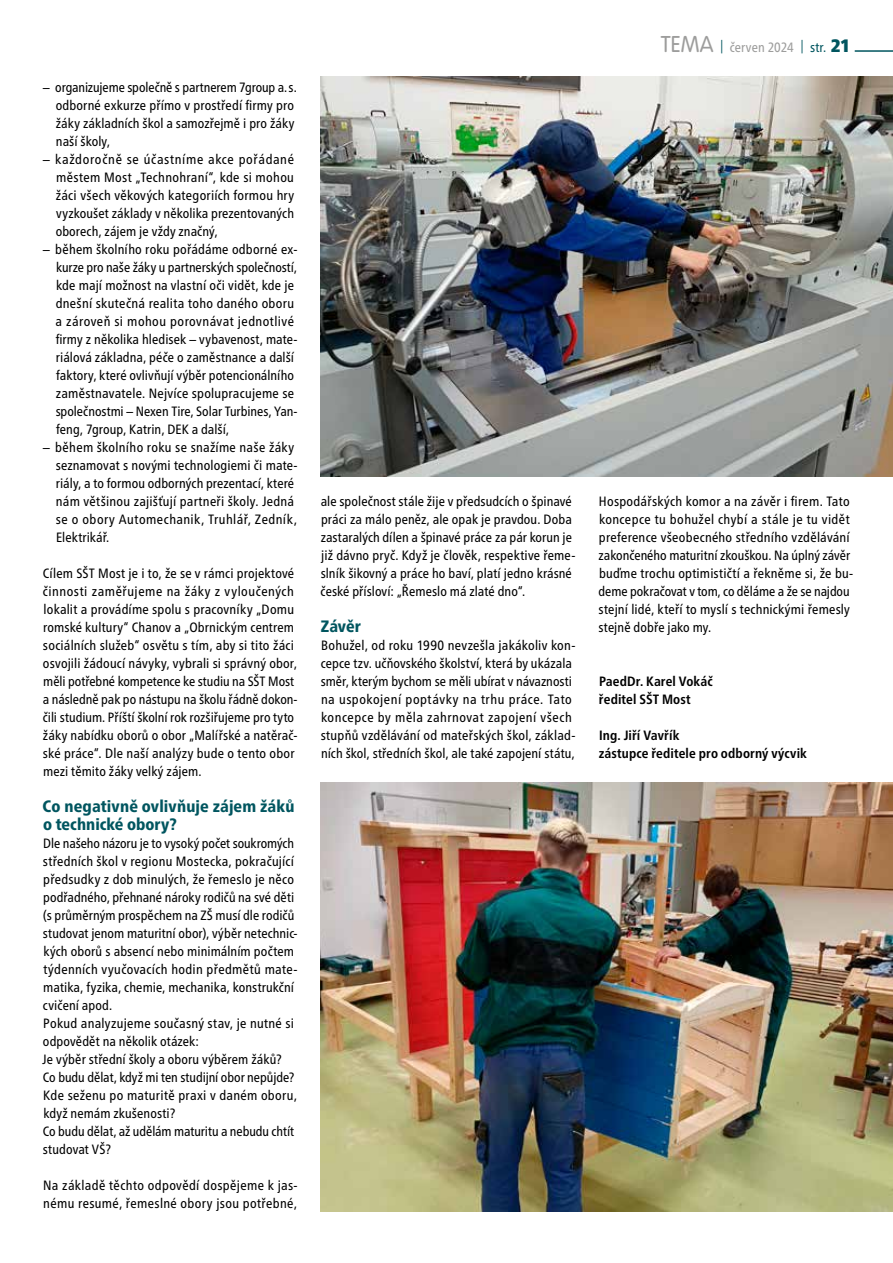
<style>
.page{position:relative;width:893px;height:1263px;background:#fff}
.page>*{position:absolute;margin:0;border:0;box-sizing:border-box;transform-origin:0 0}
.t1{font:800 condensed 16.5px/18px "Frutiger Neue LT Pro";letter-spacing:.005em;color:#00555f}
.t2{font:condensed 13.5px/18px "Frutiger Neue LT Pro";letter-spacing:.01em;color:#000}
.t3{font:700 condensed 13.5px/18px "Frutiger Neue LT Pro";letter-spacing:.01em;color:#000}
.t4{font:condensed 13.5px "Frutiger Neue LT Pro";letter-spacing:.035em;color:#000}
.t5{font:condensed 13.5px "Frutiger Neue LT Pro";letter-spacing:.05em;color:#000}
.t6{font:condensed 13.5px "Frutiger Neue LT Pro";letter-spacing:.005em;color:#9d9d9c}
.s1{font-family:"VAG Rundschrift D";font-weight:300;font-stretch:normal;font-size:24px}
.s2{font-family:"Myriad Pro";color:#00555f}
.s3{color:#00555f}
.s4{font-weight:900;font-size:18px;color:#00555f}
</style>
<div class="page">
<img style="left:320px;top:782px;width:573px;height:430px">
<img style="left:320px;top:77px;width:573px;height:399px">
<hr style="left:855px;top:50px;width:38px;height:2px;background:#00555f">
<p class="t2" style="left:42px;top:79px;width:256px">− organizujeme společně s partnerem 7group a.s.</p>
<p class="t2" style="left:56px;top:97px;width:240px">odborné exkurze přímo v prostředí firmy pro</p>
<p class="t2" style="left:56px;top:115px;width:240px">žáky základních škol a samozřejmě i pro žáky</p>
<p class="t2" style="left:56px;top:132px;width:55px">naší školy,</p>
<p class="t5" style="left:42px;top:152px;width:253px">− každoročně se účastníme akce pořádané</p>
<p class="t2" style="left:56px;top:168px;width:240px">městem Most „Technohraní“, kde si mohou</p>
<p class="t2" style="left:56px;top:186px;width:240px">žáci všech věkových kategoriích formou hry</p>
<p class="t2" style="left:56px;top:205px;width:239px">vyzkoušet základy v několika prezentovaných</p>
<p class="t2" style="left:56px;top:223px;width:163px">oborech, zájem je vždy značný,</p>
<p class="t2" style="left:42px;top:241px;width:257px">− během školního roku pořádáme odborné ex-</p>
<p class="t2" style="left:56px;top:259px;width:242px">kurze pro naše žáky u partnerských společností,</p>
<p class="t2" style="left:56px;top:277px;width:239px">kde mají možnost na vlastní oči vidět, kde je</p>
<p class="t2" style="left:56px;top:295px;width:240px">dnešní skutečná realita toho daného oboru</p>
<p class="t4" style="left:56px;top:314px;width:240px">a zároveň si mohou porovnávat jednotlivé</p>
<p class="t2" style="left:56px;top:331px;width:243px">firmy z několika hledisek – vybavenost, mate-</p>
<p class="t2" style="left:56px;top:349px;width:240px">riálová základna, péče o zaměstnance a další</p>
<p class="t2" style="left:56px;top:367px;width:239px">faktory, které ovlivňují výběr potencionálního</p>
<p class="t2" style="left:56px;top:385px;width:240px">zaměstnavatele. Nejvíce spolupracujeme se</p>
<p class="t2" style="left:56px;top:403px;width:243px">společnostmi – Nexen Tire, Solar Turbines, Yan-</p>
<p class="t2" style="left:56px;top:421px;width:174px">feng, 7group, Katrin, DEK a další,</p>
<p class="t2" style="left:42px;top:439px;width:253px">− během školního roku se snažíme naše žáky</p>
<p class="t2" style="left:56px;top:457px;width:243px">seznamovat s novými technologiemi či mate-</p>
<p class="t2" style="left:56px;top:475px;width:240px">riály, a to formou odborných prezentací, které</p>
<p class="t2" style="left:56px;top:493px;width:240px">nám většinou zajišťují partneři školy. Jedná</p>
<p class="t4" style="left:56px;top:512px;width:243px">se o obory Automechanik, Truhlář, Zedník,</p>
<p class="t2" style="left:56px;top:529px;width:55px">Elektrikář.</p>
<p class="t2" style="left:43px;top:565px;width:256px">Cílem SŠT Most je i to, že se v rámci projektové činnosti zaměřujeme na žáky z vyloučených lokalit a provádíme spolu s pracovníky „Domu romské kultury“ Chanov a „Obrnickým centrem sociálních služeb“ osvětu s tím, aby si tito žáci osvojili žádoucí návyky, vybrali si správný obor, měli potřebné kompetence ke studiu na SŠT Most a následně pak po nástupu na školu řádně dokon&shy;čili studium. Příští školní rok rozšiřujeme pro tyto žáky nabídku oborů o obor „Malířské a natěrač&shy;ské práce“. Dle naší analýzy bude o tento obor mezi těmito žáky velký zájem.</p>
<p class="t1" style="left:43px;top:797px;width:253px">Co negativně ovlivňuje zájem žáků o technické obory?</p>
<p class="t2" style="left:42px;top:835px;width:257px">Dle našeho názoru je to vysoký počet soukromých středních škol v regionu Mostecka, pokračující předsudky z dob minulých, že řemeslo je něco podřadného, přehnané nároky rodičů na své děti (s průměrným prospěchem na ZŠ musí dle rodičů studovat jenom maturitní obor), výběr netechnic&shy;kých oborů s absencí nebo minimálním počtem týdenních vyučovacích hodin předmětů mate&shy;matika, fyzika, chemie, mechanika, konstrukční cvičení apod.<br>Pokud analyzujeme současný stav, je nutné si odpovědět na několik otázek:<br>Je výběr střední školy a oboru výběrem žáků?<br>Co budu dělat, když mi ten studijní obor nepůjde?<br>Kde seženu po maturitě praxi v daném oboru, když nemám zkušenosti?<br>Co budu dělat, až udělám maturitu a nebudu chtít studovat VŠ?</p>
<p class="t2" style="left:43px;top:1177px;width:256px">Na základě těchto odpovědí dospějeme k jas&shy;nému resumé, řemeslné obory jsou potřebné,</p>
<p class="t2" style="left:321px;top:493px;width:256px">ale společnost stále žije v předsudcích o špinavé práci za málo peněz, ale opak je pravdou. Doba zastaralých dílen a špinavé práce za pár korun je již dávno pryč. Když je člověk, respektive řeme&shy;slník šikovný a práce ho baví, platí jedno krásné české přísloví: „Řemeslo má zlaté dno“.</p>
<p class="t1" style="left:321px;top:617px;width:41px">Závěr</p>
<p class="t2" style="left:321px;top:637px;width:256px">Bohužel, od roku 1990 nevzešla jakákoliv kon&shy;cepce tzv. učňovského školství, která by ukázala směr, kterým bychom se měli ubírat v návaznosti na uspokojení poptávky na trhu práce. Tato koncepce by měla zahrnovat zapojení všech stupňů vzdělávání od mateřských škol, základ&shy;ních škol, středních škol, ale také zapojení státu,</p>
<p class="t6" style="left:661px;top:39px;width:191px"><span class="s1">TEMA</span> <span class="s2">|</span> červen 2024 <span class="s2">|</span> <span class="s3">str.</span> <span class="s4">21</span></p>
<p class="t2" style="left:599px;top:493px;width:256px">Hospodářských komor a na závěr i firem. Tato koncepce tu bohužel chybí a stále je tu vidět preference všeobecného středního vzdělávání zakončeného maturitní zkouškou. Na úplný závěr buďme trochu optimističtí a řekněme si, že bu&shy;deme pokračovat v tom, co děláme a že se najdou stejní lidé, kteří to myslí s technickými řemesly stejně dobře jako my.</p>
<p class="t3" style="left:599px;top:673px;width:115px">PaedDr. Karel Vokáč ředitel SŠT Most</p>
<p class="t3" style="left:599px;top:727px;width:210px">Ing. Jiří Vavřík<br>zástupce ředitele pro odborný výcvik</p>
</div>
